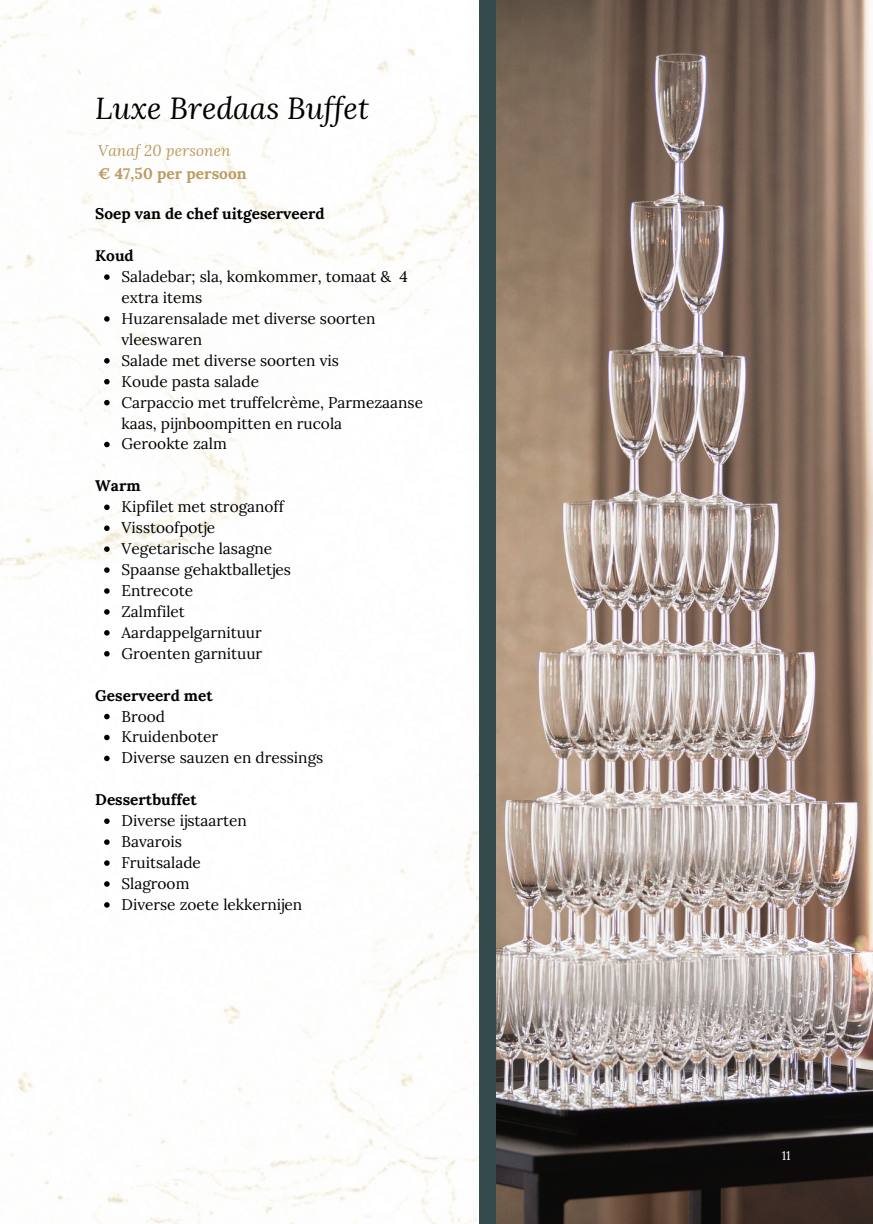
<style>
.page{position:relative;width:873px;height:1224px;background:#fff}
.page>*{position:absolute;margin:0;border:0;box-sizing:border-box;transform-origin:0 0}
.t1{font:italic 30.2px "Lora";color:#000}
.t2{font:15.4px/21px "Lora";color:#000}
.t3{font:700 15.4px "Lora";color:#000}
.t4{font:700 15.4px "Lora";letter-spacing:.005em;color:#bb9b61}
.t5{font:italic 15.4px "Lora";letter-spacing:.005em;color:#bb9b61}
.t6{font:12.4px "Lora";color:#fff}
</style>
<div class="page">
<img style="left:0;top:0;width:480px;height:1224px">
<div style="left:480px;top:0;width:393px;height:1224px;background:#354a4d"></div>
<img style="left:497px;top:0;width:376px;height:1224px">
<svg style="left:104px;top:274px;width:6px;height:6px"></svg>
<svg style="left:104px;top:316px;width:6px;height:6px"></svg>
<svg style="left:104px;top:358px;width:6px;height:6px"></svg>
<svg style="left:104px;top:379px;width:6px;height:5px"></svg>
<svg style="left:104px;top:400px;width:6px;height:5px"></svg>
<svg style="left:104px;top:442px;width:6px;height:5px"></svg>
<svg style="left:104px;top:505px;width:6px;height:5px"></svg>
<svg style="left:104px;top:525px;width:6px;height:6px"></svg>
<svg style="left:104px;top:546px;width:6px;height:6px"></svg>
<svg style="left:104px;top:567px;width:6px;height:6px"></svg>
<svg style="left:104px;top:588px;width:6px;height:6px"></svg>
<svg style="left:104px;top:609px;width:6px;height:6px"></svg>
<svg style="left:104px;top:630px;width:6px;height:6px"></svg>
<svg style="left:104px;top:651px;width:6px;height:6px"></svg>
<svg style="left:104px;top:714px;width:6px;height:5px"></svg>
<svg style="left:104px;top:735px;width:6px;height:5px"></svg>
<svg style="left:104px;top:756px;width:6px;height:5px"></svg>
<svg style="left:104px;top:818px;width:6px;height:6px"></svg>
<svg style="left:104px;top:839px;width:6px;height:6px"></svg>
<svg style="left:104px;top:860px;width:6px;height:6px"></svg>
<svg style="left:104px;top:881px;width:6px;height:6px"></svg>
<svg style="left:104px;top:902px;width:6px;height:6px"></svg>
<h2 class="t1" style="left:95px;top:88px;width:275px">Luxe Bredaas Buffet</h2>
<p class="t5" style="left:98px;top:140px;width:134px">Vanaf 20 personen</p>
<p class="t4" style="left:98px;top:164px;width:150px">€ 47,50 per persoon</p>
<h2 class="t3" style="left:95px;top:204px;width:231px">Soep van de chef uitgeserveerd</h2>
<p class="t3" style="left:95px;top:246px;width:40px">Koud</p>
<p class="t2" style="left:122px;top:266px;width:288px">Saladebar; sla, komkommer, tomaat &amp; 4 extra items</p>
<p class="t2" style="left:122px;top:308px;width:255px">Huzarensalade met diverse soorten vleeswaren</p>
<p class="t2" style="left:122px;top:350px;width:219px">Salade met diverse soorten vis</p>
<p class="t2" style="left:122px;top:371px;width:139px">Koude pasta salade</p>
<p class="t2" style="left:122px;top:391px;width:303px">Carpaccio met truffelcrème, Parmezaanse kaas, pijnboompitten en rucola</p>
<h2 class="t2" style="left:122px;top:433px;width:107px">Gerookte zalm</h2>
<p class="t3" style="left:95px;top:476px;width:47px">Warm</p>
<p class="t2" style="left:122px;top:496px;width:164px">Kipfilet met stroganoff</p>
<p class="t2" style="left:122px;top:517px;width:95px">Visstoofpotje</p>
<p class="t2" style="left:122px;top:538px;width:152px">Vegetarische lasagne</p>
<p class="t2" style="left:122px;top:559px;width:171px">Spaanse gehaktballetjes</p>
<p class="t2" style="left:122px;top:580px;width:73px">Entrecote</p>
<p class="t2" style="left:122px;top:601px;width:65px">Zalmfilet</p>
<p class="t2" style="left:122px;top:622px;width:142px">Aardappelgarnituur</p>
<h2 class="t2" style="left:122px;top:643px;width:142px">Groenten garnituur</h2>
<p class="t3" style="left:95px;top:685px;width:119px">Geserveerd met</p>
<p class="t2" style="left:122px;top:705px;width:45px">Brood</p>
<p class="t2" style="left:122px;top:726px;width:98px">Kruidenboter</p>
<h2 class="t2" style="left:122px;top:747px;width:203px">Diverse sauzen en dressings</h2>
<p class="t3" style="left:95px;top:790px;width:103px">Dessertbuffet</p>
<p class="t2" style="left:122px;top:810px;width:127px">Diverse ijstaarten</p>
<p class="t2" style="left:122px;top:831px;width:62px">Bavarois</p>
<p class="t2" style="left:122px;top:852px;width:81px">Fruitsalade</p>
<p class="t2" style="left:122px;top:873px;width:69px">Slagroom</p>
<p class="t2" style="left:122px;top:894px;width:182px">Diverse zoete lekkernijen</p>
<p class="t6" style="left:782px;top:1148px;width:10px">11</p>
</div>
